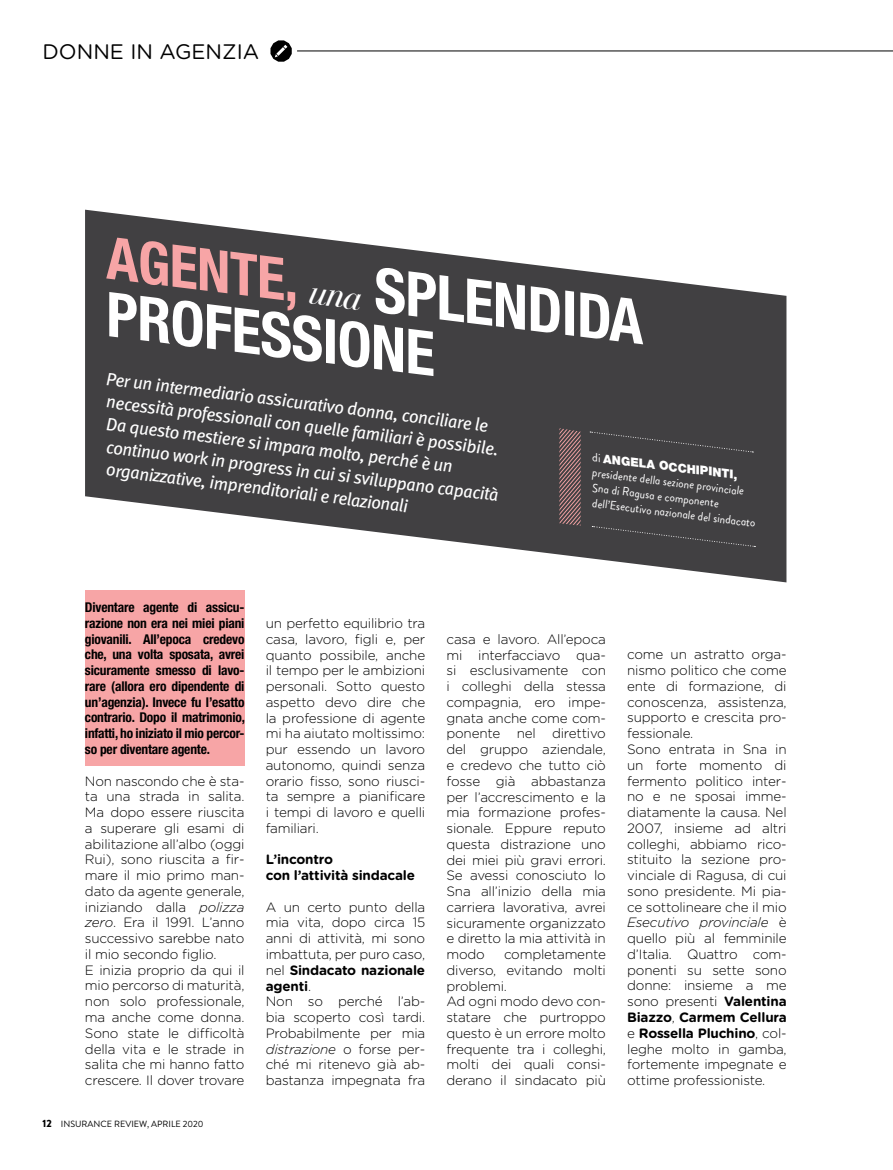
<style>
.page{position:relative;width:893px;height:1170px;background:#fff}
.page>*{position:absolute;margin:0;border:0;box-sizing:border-box;transform-origin:0 0}
.t1{font:700 condensed 61.5px/57px "Helvetica Neue LT Std";color:#fff}
.t2{font:21px "Gotham Rounded";color:#000}
.t3{font:italic 18px "Meta";color:#fff}
.t4{font:300 13.5px/15.8px "Gotham Rounded";letter-spacing:-.015em;color:#000}
.t5{font:700 condensed 13.5px/15.8px "Helvetica Neue LT Std";letter-spacing:-.015em;color:#000;text-align:justify}
.t6{font:700 13.5px/15.8px "Gotham Rounded";letter-spacing:-.015em;color:#000}
.t7{font:italic 12.15px/15.1px "Brandon Grotesque";color:#fff}
.t8{font:900 12.15px "Helvetica Neue LT Std";color:#fff}
.t9{font:9px "Brandon Grotesque";color:#000}
.s1{font-size:58.5px;color:#f7a5a6}
.s2{font-family:"Bodoni Svty Two ITCTT";font-weight:400;font-style:italic;font-stretch:normal;font-size:36px}
.s3{font-family:"Brandon Grotesque";font-weight:400}
.s4{font-style:italic}
.s5{font-weight:900;font-size:10.5px}
.s6{font-weight:700}
</style>
<div class="page">
<div style="left:85px;top:590px;width:159px;height:175px;background:#f7a5a6"></div>
<svg style="left:270px;top:40px;width:22px;height:22px"></svg>
<svg style="left:85px;top:210px;width:701px;height:372px;fill:#414042"></svg>
<div style="left:592px;top:526px;width:163px;height:21px;background:#414042"></div>
<div style="left:590px;top:431px;width:163px;height:21px;background:#414042"></div>
<hr style="left:297px;top:51px;width:596px;height:1px;background:#000">
<svg style="left:559px;top:428px;width:22px;height:97px;background:#785e60"></svg>
<h2 class="t2" style="left:43px;top:37px;width:218px">DONNE IN AGENZIA</h2>
<h1 class="t1" style="left:112px;top:227px;width:542px;rotate:7deg"><span class="s1">AGENTE,</span> <span class="s2">una</span> SPLENDIDA<br>PROFESSIONE</h1>
<h3 class="t3" style="left:108px;top:368px;width:386px;rotate:7deg">Per un intermediario assicurativo donna, conciliare le</h3>
<h3 class="t3" style="left:108px;top:391px;width:397px;rotate:7deg">necessità professionali con quelle familiari è possibile.</h3>
<h3 class="t3" style="left:108px;top:413px;width:351px;rotate:7deg">Da questo mestiere si impara molto, perché è un</h3>
<h3 class="t3" style="left:108px;top:436px;width:397px;rotate:7deg">continuo work in progress in cui si sviluppano capacità</h3>
<p class="t8" style="left:594px;top:449px;width:148px;rotate:7deg"><span class="s3">di</span> ANGELA OCCHIPINTI,</p>
<h3 class="t3" style="left:108px;top:459px;width:305px;rotate:7deg">organizzative, imprenditoriali e relazionali</h3>
<p class="t7" style="left:594px;top:465px;width:170px;rotate:7deg">presidente della sezione provinciale<br>Sna di Ragusa e componente dell’Esecutivo nazionale del sindacato</p>
<p class="t5" style="left:85px;top:599px;width:162px">Diventare agente di assicu&shy;razione non era nei miei piani giovanili. All’epoca credevo che, una volta sposata, avrei sicuramente smesso di lavo&shy;rare (allora ero dipendente di un’agenzia). Invece fu l’esatto contrario. Dopo il matrimonio, infatti, ho iniziato il mio percor&shy;so per diventare agente.</p>
<p class="t4" style="left:85px;top:772px;width:161px">Non nascondo che è sta&shy;ta una strada in salita.<br>Ma dopo essere riuscita a superare gli esami di abilitazione all’albo (oggi<br>Rui), sono riuscita a fir&shy;mare il mio primo man&shy;dato da agente generale, iniziando dalla <span class="s4">polizza zero</span>. Era il 1991. L’anno successivo sarebbe nato il mio secondo figlio.<br>E inizia proprio da qui il mio percorso di maturità, non solo professionale, ma anche come donna.<br>Sono state le difficoltà della vita e le strade in salita che mi hanno fatto crescere. Il dover trovare</p>
<p class="t9" style="left:43px;top:1117px;width:162px"><span class="s5">12</span> INSURANCE REVIEW, APRILE 2020</p>
<p class="t4" style="left:266px;top:614px;width:161px;text-align:justify">un perfetto equilibrio tra casa, lavoro, figli e, per quanto possibile, anche il tempo per le ambizioni personali. Sotto questo aspetto devo dire che la professione di agente mi ha aiutato moltissimo: pur essendo un lavoro autonomo, quindi senza orario fisso, sono riusci&shy;ta sempre a pianificare i tempi di lavoro e quelli familiari.</p>
<p class="t6" style="left:266px;top:851px;width:151px">L’incontro<br>con l’attività sindacale</p>
<p class="t4" style="left:266px;top:898px;width:161px">A un certo punto della mia vita, dopo circa 15 anni di attività, mi sono imbattuta, per puro caso, nel <span class="s6">Sindacato nazionale agenti</span>.<br>Non so perché l’ab&shy;bia scoperto così tardi.<br>Probabilmente per mia <span class="s4">distrazione</span> o forse per&shy;ché mi ritenevo già ab&shy;bastanza impegnata fra</p>
<p class="t4" style="left:446px;top:630px;width:161px;text-align:justify">casa e lavoro. All’epoca mi interfacciavo qua&shy;si esclusivamente con i colleghi della stessa compagnia, ero impe&shy;gnata anche come com&shy;ponente nel direttivo del gruppo aziendale, e credevo che tutto ciò fosse già abbastanza per l’accrescimento e la mia formazione profes&shy;sionale. Eppure reputo questa distrazione uno dei miei più gravi errori.<br>Se avessi conosciuto lo Sna all’inizio della mia carriera lavorativa, avrei sicuramente organizzato e diretto la mia attività in modo</p>
<p class="t4" style="left:446px;top:945px;width:161px;text-indent:58px">completamente diverso, evitando molti problemi.<br>Ad ogni modo devo con&shy;statare che purtroppo questo è un errore molto frequente tra i colleghi, molti dei quali consi&shy;derano il sindacato più</p>
<p class="t4" style="left:627px;top:646px;width:161px">come un astratto orga&shy;nismo politico che come ente di formazione, di conoscenza, assistenza, supporto e crescita pro&shy;fessionale.<br>Sono entrata in Sna in un forte momento di fermento politico inter&shy;no e ne sposai imme&shy;diatamente la causa. Nel<br>2007, insieme ad altri colleghi, abbiamo rico&shy;stituito la sezione pro&shy;vinciale di Ragusa, di cui sono presidente. Mi pia&shy;ce sottolineare che il mio<br><span class="s4">Esecutivo provinciale</span> è quello più al femminile d’Italia. Quattro com&shy;ponenti su sette sono donne: insieme a me sono presenti <span class="s6">Valentina<br>Biazzo</span>, <span class="s6">Carmem Cellura </span>e <span class="s6">Rossella Pluchino</span>, col&shy;leghe molto in gamba, fortemente impegnate e ottime professioniste.</p>
</div>
